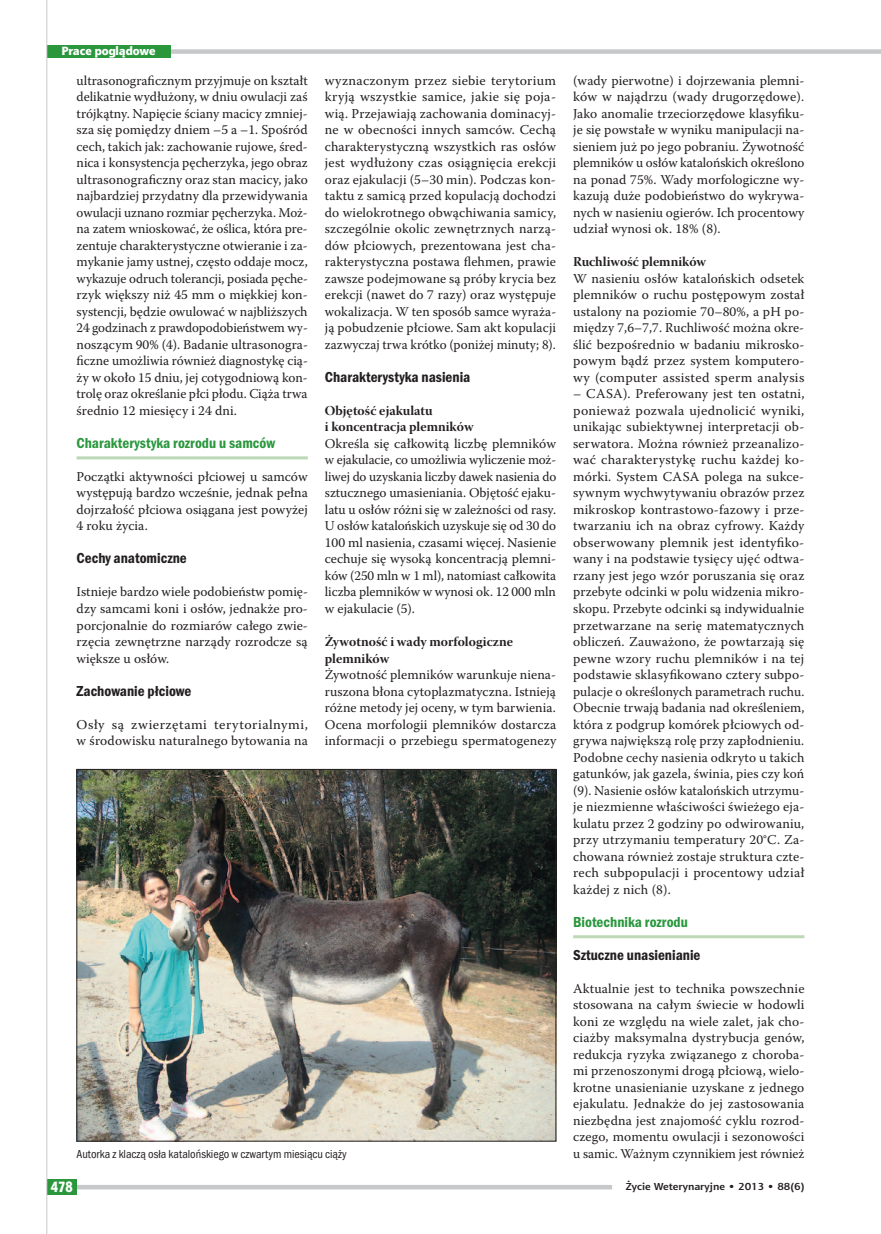
<style>
.page{position:relative;width:881px;height:1234px;background:#fff}
.page>*{position:absolute;margin:0;border:0;box-sizing:border-box;transform-origin:0 0}
.t1{font:15px "Franklin Got Itc TOT Dem Con";color:#231f20}
.t2{font:15px "Franklin Got Itc TOT Dem Con";color:#2a973d}
.t3{font:15px "Aerton Cnd EFN Black";color:#fff}
.t4{font:13.5px/16.5px "Warnock Pro";letter-spacing:.005em;color:#231f20;text-align:justify}
.t5{font:13.5px/16.5px "Warnock Pro Bold Subh";color:#231f20}
.t6{font:13.5px/16.5px "Warnock Pro";letter-spacing:.025em;color:#231f20}
.t7{font:12px "Franklin Got Itc TOT Boo Con";color:#231f20}
.t8{font:12px "Aerton EFN Black";color:#fff}
.t9{font:700 10.2px "Aerton EFN";color:#231f20;scale:1.11 1}
</style>
<div class="page">
<hr style="left:77px;top:456px;width:231px;height:3px;background:#bdd8b7">
<hr style="left:573px;top:935px;width:231px;height:3px;background:#bdd8b7">
<img style="left:79px;top:771px;width:475px;height:368px">
<div style="left:47px;top:49px;width:833px;height:5px;background:#c7c8ca"></div>
<div style="left:47px;top:45px;width:123px;height:13px;background:#2a973d"></div>
<div style="left:47px;top:1184px;width:565px;height:5px;background:#c7c8ca"></div>
<div style="left:47px;top:1178px;width:30px;height:15px;background:#2a973d"></div>
<hr style="left:46px;top:0;width:1px;height:1233px;background:#c7c8ca">
<p class="t8" style="left:61px;top:43px;width:96px">Prace poglądowe</p>
<p class="t4" style="left:77px;top:72px;width:233px">ultrasonograficznym przyjmuje on kształt delikatnie wydłużony, w dniu owulacji zaś trójkątny. Napięcie ściany macicy zmniej&shy;sza się pomiędzy dniem –5 a –1. Spośród cech, takich jak: zachowanie rujowe, śred&shy;nica i konsystencja pęcherzyka, jego obraz ultrasonograficzny oraz stan macicy, jako najbardziej przydatny dla przewidywania owulacji uznano rozmiar pęcherzyka. Moż&shy;na zatem wnioskować, że oślica, która pre&shy;zentuje charakterystyczne otwieranie i za&shy;mykanie jamy ustnej, często oddaje mocz, wykazuje odruch tolerancji, posiada pęche&shy;rzyk większy niż 45 mm o miękkiej kon&shy;systencji, będzie owulować w najbliższych 24 godzinach z prawdopodobieństwem wy&shy;noszącym 90% (4). Badanie ultrasonogra&shy;ficzne umożliwia również diagnostykę cią&shy;ży w około 15 dniu, jej cotygodniową kon&shy;trolę oraz określanie płci płodu. Ciąża trwa średnio 12 miesięcy i 24 dni.</p>
<p class="t2" style="left:77px;top:434px;width:200px">Charakterystyka rozrodu u samców</p>
<p class="t4" style="left:77px;top:468px;width:233px">Początki aktywności płciowej u samców występują bardzo wcześnie, jednak pełna dojrzałość płciowa osiągana jest powyżej 4 roku życia.</p>
<p class="t1" style="left:77px;top:549px;width:112px">Cechy anatomiczne</p>
<p class="t4" style="left:77px;top:583px;width:233px">Istnieje bardzo wiele podobieństw pomię&shy;dzy samcami koni i osłów, jednakże pro&shy;porcjonalnie do rozmiarów całego zwie&shy;rzęcia zewnętrzne narządy rozrodcze są większe u osłów.</p>
<p class="t1" style="left:77px;top:681px;width:116px">Zachowanie płciowe</p>
<p class="t6" style="left:77px;top:715px;width:233px">Osły są zwierzętami terytorialnymi, w środowisku naturalnego bytowania na</p>
<p class="t4" style="left:325px;top:72px;width:233px">wyznaczonym przez siebie terytorium kryją wszystkie samice, jakie się poja&shy;wią. Przejawiają zachowania dominacyj&shy;ne w obecności innych samców. Cechą charakterystyczną wszystkich ras osłów jest wydłużony czas osiągnięcia erekcji oraz ejakulacji (5–30 min). Podczas kon&shy;taktu z samicą przed kopulacją dochodzi do wielokrotnego obwąchiwania samicy, szczególnie okolic zewnętrznych narzą&shy;dów płciowych, prezentowana jest cha&shy;rakterystyczna postawa flehmen, prawie zawsze podejmowane są próby krycia bez erekcji (nawet do 7 razy) oraz występuje wokalizacja. W ten sposób samce wyraża&shy;ją pobudzenie płciowe. Sam akt kopulacji zazwyczaj trwa krótko (poniżej minuty; 8).</p>
<p class="t1" style="left:325px;top:368px;width:147px">Charakterystyka nasienia</p>
<p class="t5" style="left:325px;top:402px;width:150px">Objętość ejakulatu<br>i koncentracja plemników</p>
<p class="t4" style="left:325px;top:435px;width:233px">Określa się całkowitą liczbę plemników w ejakulacie, co umożliwia wyliczenie moż&shy;liwej do uzyskania liczby dawek nasienia do sztucznego umasieniania. Objętość ejaku&shy;latu u osłów różni się w zależności od rasy.<br>U osłów katalońskich uzyskuje się od 30 do 100 ml nasienia, czasami więcej. Nasienie cechuje się wysoką koncentracją plemni&shy;ków (250 mln w 1 ml), natomiast całkowita liczba plemników w wynosi ok. 12 000 mln w ejakulacie (5).</p>
<p class="t5" style="left:325px;top:633px;width:190px">Żywotność i wady morfologiczne plemników</p>
<p class="t4" style="left:325px;top:666px;width:233px">Żywotność plemników warunkuje niena&shy;ruszona błona cytoplazmatyczna. Istnieją różne metody jej oceny, w tym barwienia.<br>Ocena morfologii plemników dostarcza informacji o przebiegu spermatogenezy</p>
<p class="t4" style="left:573px;top:72px;width:233px">(wady pierwotne) i dojrzewania plemni&shy;ków w najądrzu (wady drugorzędowe).<br>Jako anomalie trzeciorzędowe klasyfiku&shy;je się powstałe w wyniku manipulacji na&shy;sieniem już po jego pobraniu. Żywotność plemników u osłów katalońskich określono na ponad 75%. Wady morfologiczne wy&shy;kazują duże podobieństwo do wykrywa&shy;nych w nasieniu ogierów. Ich procentowy udział wynosi ok. 18% (8).</p>
<p class="t5" style="left:573px;top:253px;width:134px">Ruchliwość plemników</p>
<p class="t4" style="left:573px;top:270px;width:233px">W nasieniu osłów katalońskich odsetek plemników o ruchu postępowym został ustalony na poziomie 70–80%, a pH po&shy;między 7,6–7,7. Ruchliwość można okre&shy;ślić bezpośrednio w badaniu mikrosko&shy;powym bądź przez system komputero&shy;wy (computer assisted sperm analysis</p>
<p class="t4" style="left:573px;top:385px;width:233px">– CASA). Preferowany jest ten ostatni, ponieważ pozwala ujednolicić wyniki, unikając subiektywnej interpretacji ob&shy;serwatora. Można również przeanalizo&shy;wać charakterystykę ruchu każdej ko&shy;mórki. System CASA polega na sukce&shy;sywnym wychwytywaniu obrazów przez mikroskop kontrastowo-fazowy i prze&shy;twarzaniu ich na obraz cyfrowy. Każdy obserwowany plemnik jest identyfiko&shy;wany i na podstawie tysięcy ujęć odtwa&shy;rzany jest jego wzór poruszania się oraz przebyte odcinki w polu widzenia mikro&shy;skopu. Przebyte odcinki są indywidualnie przetwarzane na serię matematycznych obliczeń. Zauważono, że powtarzają się pewne wzory ruchu plemników i na tej podstawie sklasyfikowano cztery subpo&shy;pulacje o określonych parametrach ruchu.<br>Obecnie trwają badania nad określeniem, która z podgrup komórek płciowych od&shy;grywa największą rolę przy zapłodnieniu.<br>Podobne cechy nasienia odkryto u takich gatunków, jak gazela, świnia, pies czy koń (9). Nasienie osłów katalońskich utrzymu&shy;je niezmienne właściwości świeżego eja&shy;kulatu przez 2 godziny po odwirowaniu, przy utrzymaniu temperatury 20°C. Za&shy;chowana również zostaje struktura czte&shy;rech subpopulacji i procentowy udział każdej z nich (8).</p>
<p class="t2" style="left:573px;top:912px;width:116px">Biotechnika rozrodu</p>
<p class="t1" style="left:573px;top:945px;width:129px">Sztuczne unasienianie</p>
<p class="t4" style="left:573px;top:979px;width:233px">Aktualnie jest to technika powszechnie stosowana na całym świecie w hodowli koni ze względu na wiele zalet, jak cho&shy;ciażby maksymalna dystrybucja genów, redukcja ryzyka związanego z choroba&shy;mi przenoszonymi drogą płciową, wielo&shy;krotne unasienianie uzyskane z jednego ejakulatu. Jednakże do jej zastosowania niezbędna jest znajomość cyklu rozrod&shy;czego, momentu owulacji i sezonowości</p>
<p class="t7" style="left:77px;top:1146px;width:271px">Autorka z klaczą osła katalońskiego w czwartym miesiącu ciąży</p>
<p class="t4" style="left:573px;top:1144px;width:233px">u samic. Ważnym czynnikiem jest również</p>
<p class="t3" style="left:51px;top:1177px;width:23px">478</p>
<p class="t9" style="left:625px;top:1180px;width:162px">Życie Weterynaryjne • 2013 • 88(6)</p>
</div>
